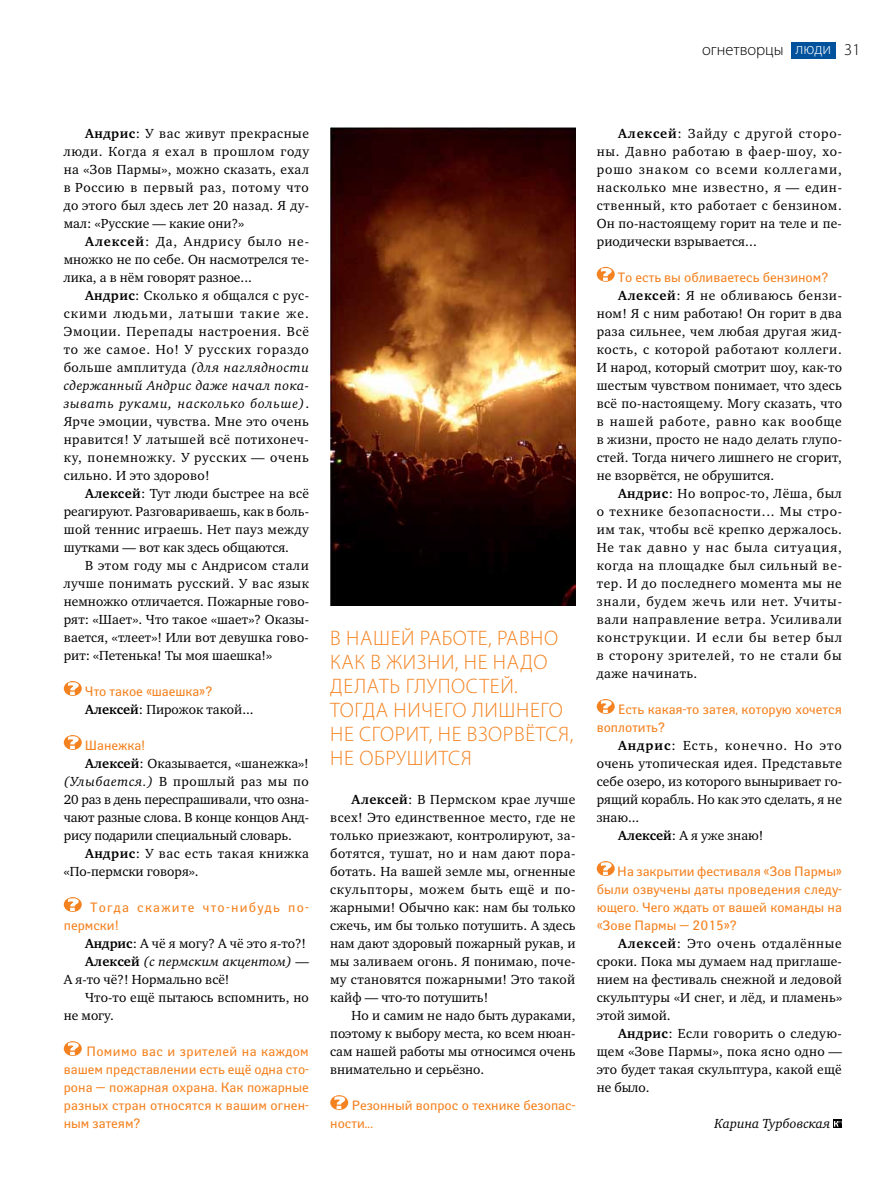
<style>
.page{position:relative;width:893px;height:1191px;background:#fff}
.page>*{position:absolute;margin:0;border:0;box-sizing:border-box;transform-origin:0 0}
.t1{font:300 21px/24px "Myriad Pro";letter-spacing:.07em;color:#f58220}
.t2{font:300 21px/24px "Myriad Pro";letter-spacing:.03em;color:#f58220}
.t3{font:300 21px "Myriad Pro";letter-spacing:.11em;color:#f58220}
.t4{font:300 16.5px "Myriad Pro";color:#000}
.t5{font:13.5px/18px "Charter ITC";letter-spacing:.01em;color:#000;text-align:justify}
.t6{font:13.5px/18px "Yanus";color:#f58220;text-align:justify}
.t7{font:13.5px/18px "Charter ITC";letter-spacing:.04em;color:#000}
.t8{font:italic 13.5px "Charter ITC";letter-spacing:.01em;color:#000}
.t9{font:13.5px/18px "Yanus";letter-spacing:.095em;color:#f58220}
.t10{font:13.5px "Charter ITC";letter-spacing:.075em;color:#000}
.s1{color:#fff}
.s2{font-weight:700}
.s3{font-style:italic}
.s4{font-weight:700;font-style:normal}
.s5{font-style:normal}
</style>
<div class="page">
<div style="left:791px;top:42px;width:44px;height:17px;background:#00529c"></div>
<svg style="left:64px;top:681px;width:18px;height:15px"></svg>
<svg style="left:64px;top:735px;width:18px;height:15px"></svg>
<svg style="left:64px;top:897px;width:18px;height:15px"></svg>
<svg style="left:64px;top:1041px;width:18px;height:15px"></svg>
<svg style="left:330px;top:1095px;width:18px;height:15px"></svg>
<svg style="left:597px;top:267px;width:18px;height:15px"></svg>
<svg style="left:597px;top:699px;width:18px;height:15px"></svg>
<svg style="left:597px;top:861px;width:18px;height:15px"></svg>
<svg style="left:833px;top:1119px;width:9px;height:9px"></svg>
<svg style="left:834px;top:1121px;width:7px;height:5px"></svg>
<img style="left:330px;top:128px;width:245px;height:478px">
<p class="t4" style="left:702px;top:40px;width:160px">огнетворцы <span class="s1">люди</span> 31</p>
<p class="t5" style="left:64px;top:124px;width:247px;text-indent:21px"><span class="s2">Андрис</span>: У вас живут прекрасные люди. Когда я ехал в прошлом году на «Зов Пармы», можно сказать, ехал в Россию в первый раз, потому что до этого был здесь лет 20 назад. Я ду&shy;мал: «Русские — какие они?»</p>
<p class="t5" style="left:64px;top:232px;width:247px;text-indent:21px"><span class="s2">Алексей</span>: Да, Андрису было не&shy;множко не по себе. Он насмотрелся те&shy;лика, а в нём говорят разное...</p>
<p class="t5" style="left:64px;top:286px;width:247px;text-indent:21px"><span class="s2">Андрис</span>: Сколько я общался с рус&shy;скими людьми, латыши такие же.<br>Эмоции. Перепады настроения. Всё то же самое. Но! У русских гораздо больше амплитуда <span class="s3">(для наглядности сдержанный Андрис даже начал пока&shy;зывать руками, насколько больше)</span>.<br>Ярче эмоции, чувства. Мне это очень нравится! У латышей всё потихонеч&shy;ку, понемножку. У русских — очень сильно. И это здорово!</p>
<p class="t5" style="left:64px;top:484px;width:247px;text-indent:21px"><span class="s2">Алексей</span>: Тут люди быстрее на всё реагируют. Разговариваешь, как в боль&shy;шой теннис играешь. Нет пауз между шутками — вот как здесь общаются.</p>
<p class="t5" style="left:64px;top:556px;width:247px;text-indent:21px">В этом году мы с Андрисом стали лучше понимать русский. У вас язык немножко отличается. Пожарные гово&shy;рят: «Шает». Что такое «шает»? Оказы&shy;вается, «тлеет»! Или вот девушка гово&shy;рит: «Петенька! Ты моя шаешка!»</p>
<p class="t6" style="left:85px;top:682px;width:129px">Что такое «шаешка»?</p>
<p class="t5" style="left:85px;top:700px;width:170px"><span class="s2">Алексей</span>: Пирожок такой...</p>
<p class="t6" style="left:85px;top:736px;width:62px">Шанежка!</p>
<p class="t5" style="left:64px;top:754px;width:247px;text-indent:21px"><span class="s2">Алексей</span>: Оказывается, «шанежка»! <span class="s3">(Улыбается.)</span> В прошлый раз мы по 20 раз в день переспрашивали, что озна&shy;чают разные слова. В конце концов Анд&shy;рису подарили специальный словарь.</p>
<p class="t7" style="left:64px;top:844px;width:247px;text-indent:21px"><span class="s2">Андрис</span>: У вас есть такая книжка «По-пермски говоря».</p>
<p class="t9" style="left:64px;top:898px;width:247px;text-indent:26px">Тогда скажите что-нибудь по&shy;пермски!</p>
<p class="t5" style="left:85px;top:934px;width:223px"><span class="s2">Андрис</span>: А чё я могу? А чё это я-то?!</p>
<p class="t8" style="left:85px;top:953px;width:225px"><span class="s4">Алексей</span> (с пермским акцентом) <span class="s5">—</span></p>
<p class="t5" style="left:64px;top:970px;width:167px">А я-то чё?! Нормально всё!</p>
<p class="t5" style="left:85px;top:988px;width:225px">Что-то ещё пытаюсь вспомнить, но</p>
<p class="t5" style="left:64px;top:1006px;width:52px">не могу.</p>
<p class="t6" style="left:64px;top:1042px;width:247px;text-indent:23px">Помимо вас и зрителей на каждом вашем представлении есть ещё одна сто&shy;рона — пожарная охрана. Как пожарные разных стран относятся к вашим огнен&shy;ным затеям?</p>
<h1 class="t1" style="left:330px;top:625px;width:203px">в нашей работе, равно как в жизни</h1>
<h1 class="t1" style="left:455px;top:649px;width:91px">, не надо</h1>
<h1 class="t3" style="left:330px;top:673px;width:121px">делать глупост</h1>
<h1 class="t2" style="left:330px;top:673px;width:231px;text-indent:160px">ей.<br>Тогда ни чего ли шн его не сгорит</h1>
<h1 class="t1" style="left:429px;top:721px;width:50px">, не взорв</h1>
<h1 class="t1" style="left:525px;top:721px;width:50px">ётся,</h1>
<h1 class="t1" style="left:330px;top:745px;width:143px">не обрушится</h1>
<p class="t5" style="left:330px;top:790px;width:247px;text-indent:21px"><span class="s2">Алексей</span>: В Пермском крае лучше всех! Это единственное место, где не только приезжают, контролируют, за&shy;ботятся, тушат, но и нам дают пора&shy;ботать. На вашей земле мы, огненные скульпторы, можем быть ещё и по&shy;жарными! Обычно как: нам бы только сжечь, им бы только потушить. А здесь нам дают здоровый пожарный рукав, и мы заливаем огонь. Я понимаю, поче&shy;му становятся пожарными! Это такой кайф — что-то потушить!</p>
<p class="t5" style="left:330px;top:1006px;width:247px;text-indent:21px">Но и самим не надо быть дураками, поэтому к выбору места, ко всем нюан&shy;сам нашей работы мы относимся очень внимательно и серьёзно.</p>
<p class="t6" style="left:330px;top:1096px;width:247px;text-indent:21px">Резонный вопрос о технике безопас&shy;ности...</p>
<p class="t5" style="left:597px;top:124px;width:247px;text-indent:21px"><span class="s2">Алексей</span>: Зайду с другой сторо&shy;ны. Давно работаю в фаер-шоу, хо&shy;рошо знаком со всеми коллегами, насколько мне известно, я — един&shy;ственный, кто работает с бензином.<br>Он по-настоящему горит на теле и пе&shy;риодически взрывается...</p>
<p class="t6" style="left:618px;top:268px;width:212px">То есть вы обливаетесь бензином?</p>
<p class="t5" style="left:597px;top:286px;width:247px;text-indent:21px"><span class="s2">Алексей</span>: Я не обливаюсь бензи&shy;ном! Я с ним работаю! Он горит в два раза сильнее, чем любая другая жид&shy;кость, с которой работают коллеги.<br>И народ, который смотрит шоу, как-то шестым чувством понимает, что здесь всё по-настоящему. Могу сказать, что в нашей работе, равно как вообще в жизни, просто не надо делать глупо&shy;стей. Тогда ничего лишнего не сгорит, не взорвётся, не обрушится.</p>
<p class="t5" style="left:597px;top:484px;width:247px;text-indent:21px"><span class="s2">Андрис</span>: Но вопрос-то, Лёша, был о технике безопасности... Мы стро&shy;им так, чтобы всё крепко держалось.<br>Не так давно у нас была ситуация, когда на площадке был сильный ве&shy;тер. И до последнего момента мы не знали, будем жечь или нет. Учиты&shy;вали направление ветра. Усиливали конструкции. И если бы ветер был в сторону зрителей, то не стали бы даже начинать.</p>
<p class="t6" style="left:597px;top:700px;width:247px;text-indent:21px">Есть какая-то затея, которую хочется воплотить?</p>
<p class="t10" style="left:618px;top:737px;width:225px"><span class="s2">Андрис</span>: Есть, конечно. Но это</p>
<p class="t5" style="left:597px;top:754px;width:247px">очень утопическая идея. Представьте</p>
<p class="t5" style="left:597px;top:772px;width:247px">себе озеро, из которого выныривает го-</p>
<p class="t5" style="left:597px;top:790px;width:247px">рящий корабль. Но как это сделать, я не</p>
<p class="t5" style="left:597px;top:808px;width:44px">знаю...</p>
<p class="t5" style="left:618px;top:826px;width:147px"><span class="s2">Алексей</span>: А я уже знаю!</p>
<p class="t6" style="left:597px;top:862px;width:247px;text-indent:21px">На закрытии фестиваля «Зов Пармы» были озвучены даты проведения следу&shy;ющего. Чего ждать от вашей команды на «Зове Пармы — 2015»?</p>
<p class="t5" style="left:597px;top:934px;width:247px;text-indent:21px"><span class="s2">Алексей</span>: Это очень отдалённые сроки. Пока мы думаем над приглаше&shy;нием на фестиваль снежной и ледовой скульптуры «И снег, и лёд, и пламень» этой зимой.</p>
<p class="t5" style="left:597px;top:1024px;width:247px;text-indent:21px"><span class="s2">Андрис</span>: Если говорить о следую&shy;щем «Зове Пармы», пока ясно одно — это будет такая скульптура, какой ещё не было.</p>
<p class="t8" style="left:715px;top:1115px;width:117px">Карина Турбовская</p>
</div>
